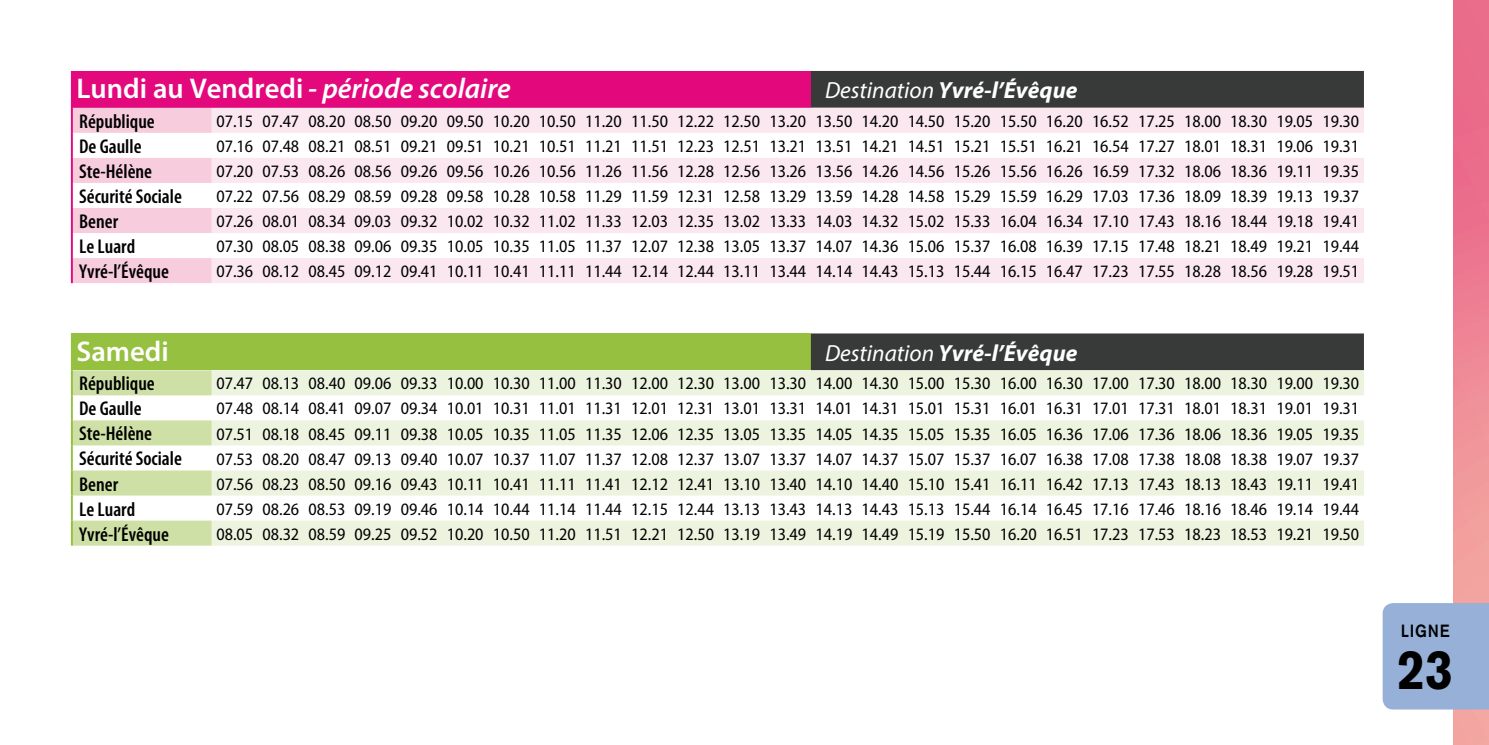
<style>
.page{position:relative;width:1489px;height:745px;background:#fff}
.page>*{position:absolute;margin:0;border:0;box-sizing:border-box;transform-origin:0 0}
.t1{font:700 55px "Akzidenz Grotesk BE";color:#000;scale:.9 1}
.t2{font:italic 600 28.5px "Myriad Pro";color:#fff}
.t3{font:600 28.5px "Myriad Pro";color:#fff}
.t4{font:italic 700 23.25px "Myriad Pro";color:#fff}
.t5{font:600 condensed 20px "Myriad Pro";color:#000}
.t6{font:semi-condensed 17.5px "Myriad Pro";color:#000}
.t7{font:500 17.5px "Akzidenz Grotesk BE";letter-spacing:.05em;color:#000;scale:.9 1}
.s1{font-style:normal}
.s2{font-weight:400}
</style>
<div class="page">
<svg style="left:1453px;top:0;width:35px;height:744px;background:#ed8393"></svg>
<div style="left:72px;top:71px;width:738px;height:37px;background:#e4087d"></div>
<div style="left:810px;top:71px;width:553px;height:37px;background:#383939"></div>
<svg style="left:73px;top:108px;width:139px;height:175px"></svg>
<svg style="left:212px;top:108px;width:1151px;height:175px;fill:#fbe7ef"></svg>
<hr style="left:71px;top:71px;width:2px;height:37px;background:#e4087d">
<hr style="left:71px;top:108px;width:2px;height:25px;background:#e4087d">
<hr style="left:71px;top:133px;width:2px;height:25px;background:#e4087d">
<hr style="left:71px;top:158px;width:2px;height:25px;background:#e4087d">
<hr style="left:71px;top:183px;width:2px;height:25px;background:#e4087d">
<hr style="left:71px;top:208px;width:2px;height:25px;background:#e4087d">
<hr style="left:71px;top:233px;width:2px;height:25px;background:#e4087d">
<hr style="left:71px;top:258px;width:2px;height:25px;background:#e4087d">
<div style="left:72px;top:333px;width:738px;height:37px;background:#96c03f"></div>
<div style="left:810px;top:333px;width:553px;height:37px;background:#383939"></div>
<svg style="left:73px;top:370px;width:139px;height:175px"></svg>
<svg style="left:212px;top:370px;width:1151px;height:175px;fill:#ecf3de"></svg>
<hr style="left:71px;top:333px;width:2px;height:37px;background:#96c03f">
<hr style="left:71px;top:370px;width:2px;height:25px;background:#96c03f">
<hr style="left:71px;top:395px;width:2px;height:25px;background:#96c03f">
<hr style="left:71px;top:420px;width:2px;height:25px;background:#96c03f">
<hr style="left:71px;top:445px;width:2px;height:25px;background:#96c03f">
<hr style="left:71px;top:470px;width:2px;height:25px;background:#96c03f">
<hr style="left:71px;top:495px;width:2px;height:25px;background:#96c03f">
<hr style="left:71px;top:520px;width:2px;height:25px;background:#96c03f">
<div style="left:1382px;top:602px;width:106px;height:107px;background:#96b0d8"></div>
<h2 class="t2" style="left:76px;top:71px;width:436px"><span class="s1">Lundi au Vendredi</span> - période scolaire</h2>
<h3 class="t4" style="left:825px;top:75px;width:254px"><span class="s2">Destination</span> Yvré-l’Évêque</h3>
<p class="t5" style="left:79px;top:110px;width:77px">République</p>
<p class="t6" style="left:216px;top:111px;width:1144px">07.15 07.47 08.20 08.50 09.20 09.50 10.20 10.50 11.20 11.50 12.22 12.50 13.20 13.50 14.20 14.50 15.20 15.50 16.20 16.52 17.25 18.00 18.30 19.05 19.30</p>
<p class="t5" style="left:79px;top:135px;width:64px">De Gaulle</p>
<p class="t6" style="left:216px;top:136px;width:1144px">07.16 07.48 08.21 08.51 09.21 09.51 10.21 10.51 11.21 11.51 12.23 12.51 13.21 13.51 14.21 14.51 15.21 15.51 16.21 16.54 17.27 18.01 18.31 19.06 19.31</p>
<p class="t5" style="left:79px;top:160px;width:74px">Ste-Hélène</p>
<p class="t6" style="left:216px;top:161px;width:1144px">07.20 07.53 08.26 08.56 09.26 09.56 10.26 10.56 11.26 11.56 12.28 12.56 13.26 13.56 14.26 14.56 15.26 15.56 16.26 16.59 17.32 18.06 18.36 19.11 19.35</p>
<p class="t5" style="left:79px;top:185px;width:104px">Sécurité Sociale</p>
<p class="t6" style="left:216px;top:186px;width:1144px">07.22 07.56 08.29 08.59 09.28 09.58 10.28 10.58 11.29 11.59 12.31 12.58 13.29 13.59 14.28 14.58 15.29 15.59 16.29 17.03 17.36 18.09 18.39 19.13 19.37</p>
<p class="t5" style="left:79px;top:210px;width:40px">Bener</p>
<p class="t6" style="left:216px;top:211px;width:1144px">07.26 08.01 08.34 09.03 09.32 10.02 10.32 11.02 11.33 12.03 12.35 13.02 13.33 14.03 14.32 15.02 15.33 16.04 16.34 17.10 17.43 18.16 18.44 19.18 19.41</p>
<p class="t5" style="left:79px;top:235px;width:58px">Le Luard</p>
<p class="t6" style="left:216px;top:236px;width:1144px">07.30 08.05 08.38 09.06 09.35 10.05 10.35 11.05 11.37 12.07 12.38 13.05 13.37 14.07 14.36 15.06 15.37 16.08 16.39 17.15 17.48 18.21 18.49 19.21 19.44</p>
<p class="t5" style="left:79px;top:260px;width:91px">Yvré-l’Évêque</p>
<p class="t6" style="left:216px;top:262px;width:1144px">07.36 08.12 08.45 09.12 09.41 10.11 10.41 11.11 11.44 12.14 12.44 13.11 13.44 14.14 14.43 15.13 15.44 16.15 16.47 17.23 17.55 18.28 18.56 19.28 19.51</p>
<h2 class="t3" style="left:76px;top:333px;width:94px">Samedi</h2>
<h3 class="t4" style="left:825px;top:337px;width:254px"><span class="s2">Destination</span> Yvré-l’Évêque</h3>
<p class="t5" style="left:79px;top:372px;width:77px">République</p>
<p class="t6" style="left:216px;top:374px;width:1144px">07.47 08.13 08.40 09.06 09.33 10.00 10.30 11.00 11.30 12.00 12.30 13.00 13.30 14.00 14.30 15.00 15.30 16.00 16.30 17.00 17.30 18.00 18.30 19.00 19.30</p>
<p class="t5" style="left:79px;top:397px;width:64px">De Gaulle</p>
<p class="t6" style="left:216px;top:399px;width:1144px">07.48 08.14 08.41 09.07 09.34 10.01 10.31 11.01 11.31 12.01 12.31 13.01 13.31 14.01 14.31 15.01 15.31 16.01 16.31 17.01 17.31 18.01 18.31 19.01 19.31</p>
<p class="t5" style="left:79px;top:422px;width:74px">Ste-Hélène</p>
<p class="t6" style="left:216px;top:424px;width:1144px">07.51 08.18 08.45 09.11 09.38 10.05 10.35 11.05 11.35 12.06 12.35 13.05 13.35 14.05 14.35 15.05 15.35 16.05 16.36 17.06 17.36 18.06 18.36 19.05 19.35</p>
<p class="t5" style="left:79px;top:447px;width:104px">Sécurité Sociale</p>
<p class="t6" style="left:216px;top:449px;width:1144px">07.53 08.20 08.47 09.13 09.40 10.07 10.37 11.07 11.37 12.08 12.37 13.07 13.37 14.07 14.37 15.07 15.37 16.07 16.38 17.08 17.38 18.08 18.38 19.07 19.37</p>
<p class="t5" style="left:79px;top:472px;width:40px">Bener</p>
<p class="t6" style="left:216px;top:474px;width:1144px">07.56 08.23 08.50 09.16 09.43 10.11 10.41 11.11 11.41 12.12 12.41 13.10 13.40 14.10 14.40 15.10 15.41 16.11 16.42 17.13 17.43 18.13 18.43 19.11 19.41</p>
<p class="t5" style="left:79px;top:497px;width:58px">Le Luard</p>
<p class="t6" style="left:216px;top:499px;width:1144px">07.59 08.26 08.53 09.19 09.46 10.14 10.44 11.14 11.44 12.15 12.44 13.13 13.43 14.13 14.43 15.13 15.44 16.14 16.45 17.16 17.46 18.16 18.46 19.14 19.44</p>
<p class="t5" style="left:79px;top:522px;width:91px">Yvré-l’Évêque</p>
<p class="t6" style="left:216px;top:524px;width:1144px">08.05 08.32 08.59 09.25 09.52 10.20 10.50 11.20 11.51 12.21 12.50 13.19 13.49 14.19 14.49 15.19 15.50 16.20 16.51 17.23 17.53 18.23 18.53 19.21 19.50</p>
<p class="t7" style="left:1400px;top:619px;width:56px">LIGNE</p>
<h1 class="t1" style="left:1397px;top:637px;width:63px">23</h1>
</div>
